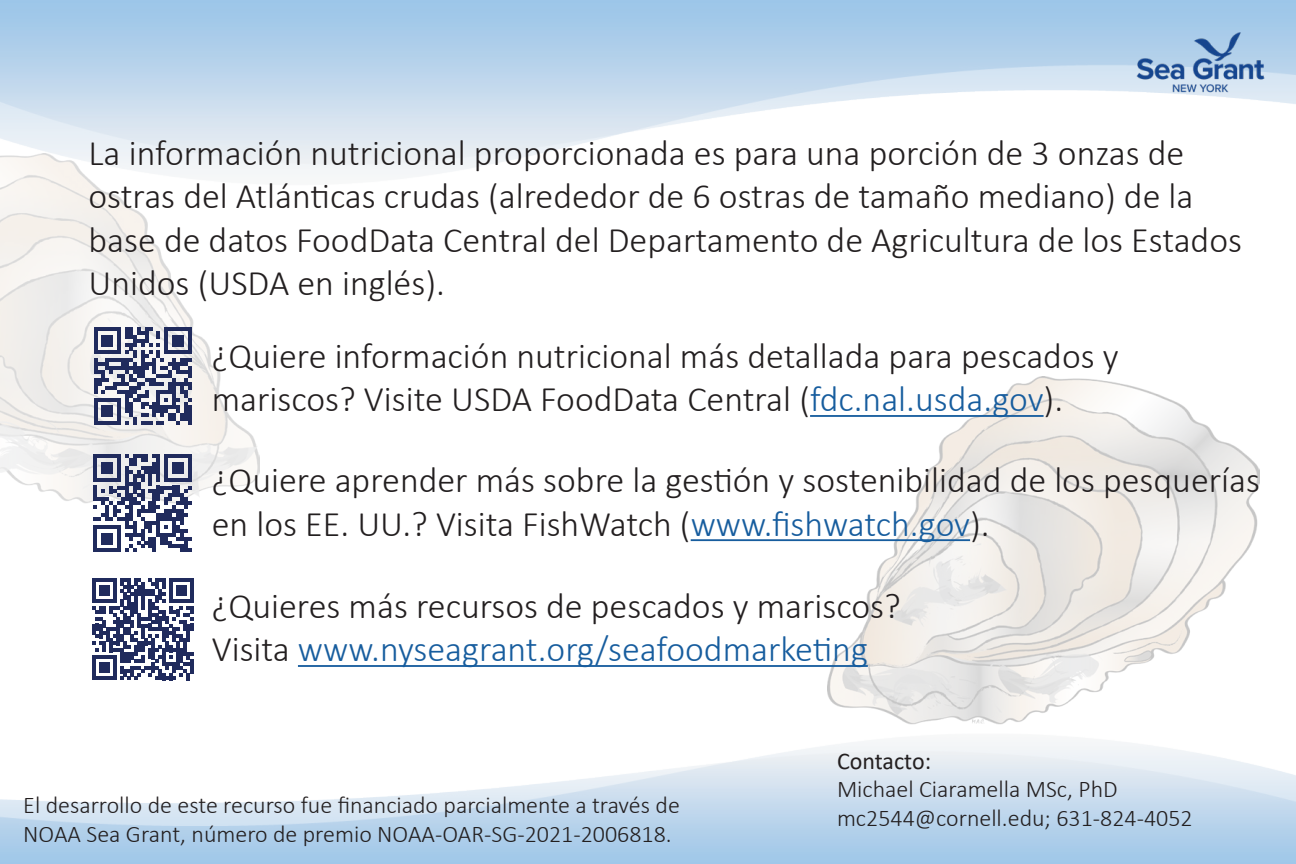
<style>
.page{position:relative;width:1296px;height:864px;background:#fff}
.page>*{position:absolute;margin:0;border:0;box-sizing:border-box;transform-origin:0 0}
.t1{font:300 36px/43.2px "Calibri";color:#231f20}
.t2{font:300 36px "Calibri";color:#175d9e}
.Acknowledgement_8pt{font:300 24px/28.8px "Calibri";color:#231f20}
.Acknowledgement_8pt-2{font:24px "Calibri";color:#231f20}
.s1{color:#175d9e}
.s2{color:#231f20}
</style>
<div class="page">
<img style="left:0;top:680px;width:1296px;height:184px">
<img style="left:1130px;top:27px;width:141px;height:69px">
<img style="left:827px;top:376px;width:432px;height:349px">
<img style="left:0;top:154px;width:259px;height:349px">
<hr style="left:810px;top:415px;width:234px;height:2px;background:#175d9e">
<hr style="left:691px;top:539px;width:279px;height:2px;background:#175d9e">
<hr style="left:298px;top:665px;width:570px;height:2px;background:#175d9e">
<svg style="left:94px;top:327px;width:98px;height:98px"></svg>
<svg style="left:93px;top:454px;width:99px;height:98px"></svg>
<svg style="left:92px;top:578px;width:102px;height:102px"></svg>
<hr style="left:190px;top:659px;width:4px;height:14px;background:#202b5d">
<p class="t1" style="left:89px;top:131px;width:1155px">La información nutricional proporcionada es para una porción de 3 onzas de ostras del Atlánticas crudas (alrededor de 6 ostras de tamaño mediano) de la base de datos FoodData Central del Departamento de Agricultura de los Estados Unidos (USDA en inglés).</p>
<p class="t1" style="left:212px;top:334px;width:908px">¿Quiere información nutricional más detallada para pescados y</p>
<p class="t1" style="left:212px;top:377px;width:853px">mariscos? Visite USDA FoodData Central (<span class="s1">fdc.nal.usda.gov</span>).</p>
<p class="t1" style="left:212px;top:458px;width:1050px">¿Quiere aprender más sobre la gestión y sostenibilidad de los pesquerías</p>
<p class="t1" style="left:212px;top:502px;width:779px">en los EE. UU.? Visita FishWatch (<span class="s1">www.fishwatch.gov</span>).</p>
<p class="t1" style="left:212px;top:584px;width:690px">¿Quieres más recursos de pescados y mariscos?</p>
<p class="t2" style="left:212px;top:627px;width:658px"><span class="s2">Visita</span> www.nyseagrant.org/seafoodmarketing</p>
<p class="Acknowledgement_8pt" style="left:23px;top:790px;width:658px">El desarrollo de este recurso fue financiado parcialmente a través de<br>NOAA Sea Grant, número de premio NOAA-OAR-SG-2021-2006818.</p>
<p class="Acknowledgement_8pt-2" style="left:837px;top:744px;width:96px">Contacto:</p>
<p class="Acknowledgement_8pt" style="left:837px;top:775px;width:282px">Michael Ciaramella MSc, PhD</p>
<p class="Acknowledgement_8pt" style="left:837px;top:804px;width:357px">mc2544@cornell.edu; 631-824-4052</p>
</div>
